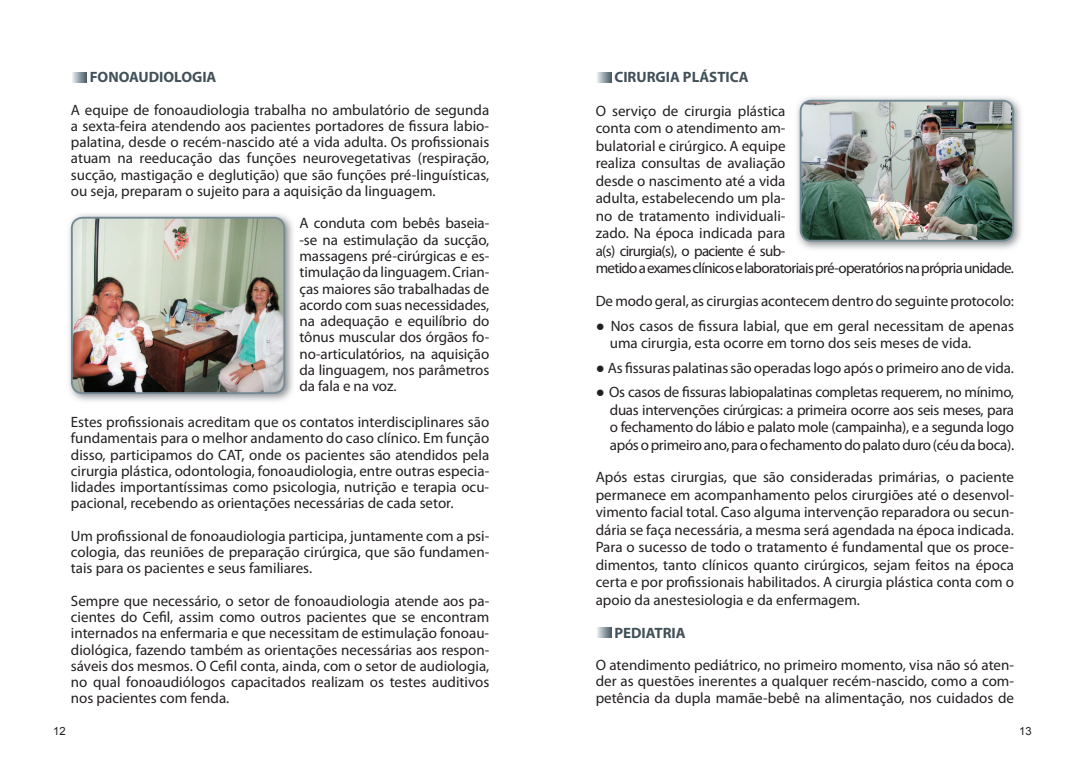
<style>
.page{position:relative;width:1085px;height:780px;background:#fff}
.page>*{position:absolute;margin:0;border:0;box-sizing:border-box;transform-origin:0 0}
.t1{font:15px/16.2px "Myriad Pro";color:#231f20;text-align:justify}
.t2{font:700 15px "Myriad Pro";color:#425159}
.t3{font:11.25px "Arial";color:#231f20}
.s1{font-family:"Arial"}
</style>
<div class="page">
<img style="left:69px;top:214px;width:224px;height:187px">
<img style="left:72px;top:218px;width:212px;height:175px">
<div style="left:71px;top:217px;width:214px;height:177px;border:2px solid #738a95;border-radius:11px"></div>
<img style="left:797px;top:97px;width:224px;height:152px">
<img style="left:800px;top:101px;width:212px;height:140px">
<div style="left:799px;top:100px;width:214px;height:141px;border:2px solid #738a95;border-radius:11px"></div>
<svg style="left:597px;top:72px;width:14px;height:10px"></svg>
<svg style="left:72px;top:72px;width:15px;height:10px"></svg>
<svg style="left:597px;top:627px;width:14px;height:10px"></svg>
<p class="t2" style="left:90px;top:67px;width:128px">FONOAUDIOLOGIA</p>
<p class="t1" style="left:71px;top:101px;width:420px">A equipe de fonoaudiologia trabalha no ambulatório de segunda a sexta-feira atendendo aos pacientes portadores de fissura labio&shy;palatina, desde o recém-nascido até a vida adulta. Os profissionais atuam na reeducação das funções neurovegetativas (respiração, sucção, mastigação e deglutição) que são funções pré-linguísticas, ou seja, preparam o sujeito para a aquisição da linguagem.</p>
<p class="t1" style="left:299px;top:215px;width:191px">A conduta com bebês baseia--se na estimulação da sucção, massagens pré-cirúrgicas e es&shy;timulação da linguagem. Crian&shy;ças maiores são trabalhadas de acordo com suas necessidades, na adequação e equilíbrio do tônus muscular dos órgãos fo&shy;no-articulatórios, na aquisição da linguagem, nos parâmetros da fala e na voz.</p>
<p class="t1" style="left:71px;top:413px;width:420px">Estes profissionais acreditam que os contatos interdisciplinares são fundamentais para o melhor andamento do caso clínico. Em função disso, participamos do CAT, onde os pacientes são atendidos pela cirurgia plástica, odontologia, fonoaudiologia, entre outras especia&shy;lidades importantíssimas como psicologia, nutrição e terapia ocu&shy;pacional, recebendo as orientações necessárias de cada setor.</p>
<p class="t1" style="left:71px;top:527px;width:420px">Um profissional de fonoaudiologia participa, juntamente com a psi&shy;cologia, das reuniões de preparação cirúrgica, que são fundamen&shy;tais para os pacientes e seus familiares.</p>
<p class="t1" style="left:71px;top:592px;width:420px">Sempre que necessário, o setor de fonoaudiologia atende aos pa&shy;cientes do Cefil, assim como outros pacientes que se encontram internados na enfermaria e que necessitam de estimulação fonoau&shy;diológica, fazendo também as orientações necessárias aos respon&shy;sáveis dos mesmos. O Cefil conta, ainda, com o setor de audiologia, no qual fonoaudiólogos capacitados realizam os testes auditivos nos pacientes com fenda.</p>
<p class="t2" style="left:614px;top:67px;width:136px">CIRURGIA PLÁSTICA</p>
<p class="t1" style="left:595px;top:102px;width:420px;line-height:17.5px;text-align:left">O serviço de cirurgia plástica<br>conta com o atendimento am-<br>bulatorial e cirúrgico. A equipe<br>realiza consultas de avaliação<br>desde o nascimento até a vida<br>adulta, estabelecendo um pla-<br>no de tratamento individuali-<br>zado. Na época indicada para<br>a(s) cirurgia(s), o paciente é sub-<br>metido a exames clínicos e laboratoriais pré-operatórios na própria unidade.</p>
<p class="t1" style="left:595px;top:292px;width:420px">De modo geral, as cirurgias acontecem dentro do seguinte protocolo:</p>
<p class="t1" style="left:609px;top:316px;width:405px;line-height:17.5px;text-indent:-14px"><span class="s1">●</span> Nos casos de fissura labial, que em geral necessitam de apenas uma cirurgia, esta ocorre em torno dos seis meses de vida.</p>
<p class="t1" style="left:595px;top:359px;width:420px"><span class="s1">●</span> As fissuras palatinas são operadas logo após o primeiro ano de vida.</p>
<p class="t1" style="left:609px;top:383px;width:405px;line-height:17.5px;text-indent:-14px"><span class="s1">●</span> Os casos de fissuras labiopalatinas completas requerem, no mínimo, duas intervenções cirúrgicas: a primeira ocorre aos seis meses, para o fechamento do lábio e palato mole (campainha), e a segunda logo após o primeiro ano, para o fechamento do palato duro (céu da boca).</p>
<p class="t1" style="left:595px;top:468px;width:420px;line-height:17.5px">Após estas cirurgias, que são consideradas primárias, o paciente permanece em acompanhamento pelos cirurgiões até o desenvol&shy;vimento facial total. Caso alguma intervenção reparadora ou secun&shy;dária se faça necessária, a mesma será agendada na época indicada.<br>Para o sucesso de todo o tratamento é fundamental que os proce&shy;dimentos, tanto clínicos quanto cirúrgicos, sejam feitos na época certa e por profissionais habilitados. A cirurgia plástica conta com o apoio da anestesiologia e da enfermagem.</p>
<p class="t2" style="left:614px;top:622px;width:73px">PEDIATRIA</p>
<p class="t1" style="left:595px;top:656px;width:420px">O atendimento pediátrico, no primeiro momento, visa não só aten&shy;der as questões inerentes a qualquer recém-nascido, como a com&shy;petência da dupla mamãe-bebê na alimentação, nos cuidados de</p>
<p class="t3" style="left:53px;top:723px;width:14px">12</p>
<p class="t3" style="left:1019px;top:723px;width:14px">13</p>
</div>
